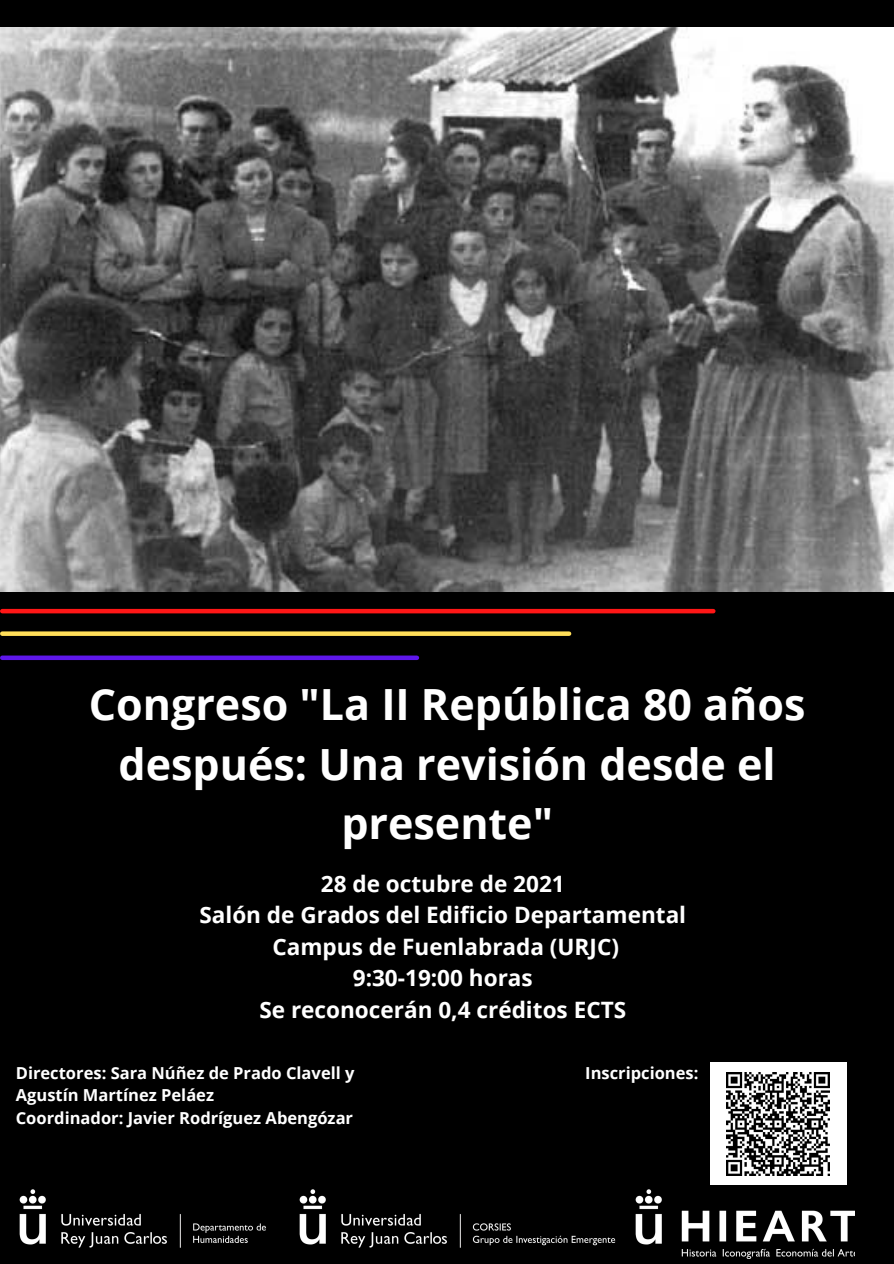
<style>
.page{position:relative;width:894px;height:1264px;background:#fff}
.page>*{position:absolute;margin:0;border:0;box-sizing:border-box;transform-origin:0 0}
.t1{font:700 43.05px/59.7px "Open Sans";color:#fff;text-align:center}
.t2{font:700 22.5px "Open Sans";color:#fff}
.t3{font:700 16.5px "Open Sans";color:#fff}
</style>
<div class="page">
<div style="left:0;top:0;width:893px;height:1263px;background:#000"></div>
<img style="left:0;top:27px;width:893px;height:564px">
<hr style="left:2px;top:609px;width:711px;height:4px;background:#ff1616">
<div style="left:2px;top:631px;width:567px;height:5px;background:#ffde59"></div>
<div style="left:2px;top:655px;width:415px;height:5px;background:#5e17eb"></div>
<img style="left:19px;top:1189px;width:247px;height:59px">
<img style="left:299px;top:1189px;width:317px;height:59px">
<div style="left:709px;top:1062px;width:137px;height:123px;background:#fff"></div>
<img style="left:726px;top:1072px;width:102px;height:103px">
<img style="left:681px;top:1210px;width:173px;height:48px">
<img style="left:635px;top:1189px;width:27px;height:56px">
<p class="t1" style="left:89px;top:673px;width:718px">Congreso "La II República 80 años después: Una revisión desde el presente"</p>
<p class="t2" style="left:321px;top:867px;width:245px">28 de octubre de 2021</p>
<p class="t2" style="left:199px;top:899px;width:488px">Salón de Grados del Edificio Departamental</p>
<p class="t2" style="left:272px;top:930px;width:348px">Campus de Fuenlabrada (URJC)</p>
<p class="t2" style="left:353px;top:962px;width:181px">9:30-19:00 horas</p>
<p class="t2" style="left:259px;top:993px;width:368px">Se reconocerán 0,4 créditos ECTS</p>
<p class="t3" style="left:16px;top:1061px;width:340px">Directores: Sara Núñez de Prado Clavell y</p>
<p class="t3" style="left:585px;top:1061px;width:115px">Inscripciones:</p>
<p class="t3" style="left:16px;top:1083px;width:200px">Agustín Martínez Peláez</p>
<p class="t3" style="left:16px;top:1106px;width:339px">Coordinador: Javier Rodríguez Abengózar</p>
</div>
